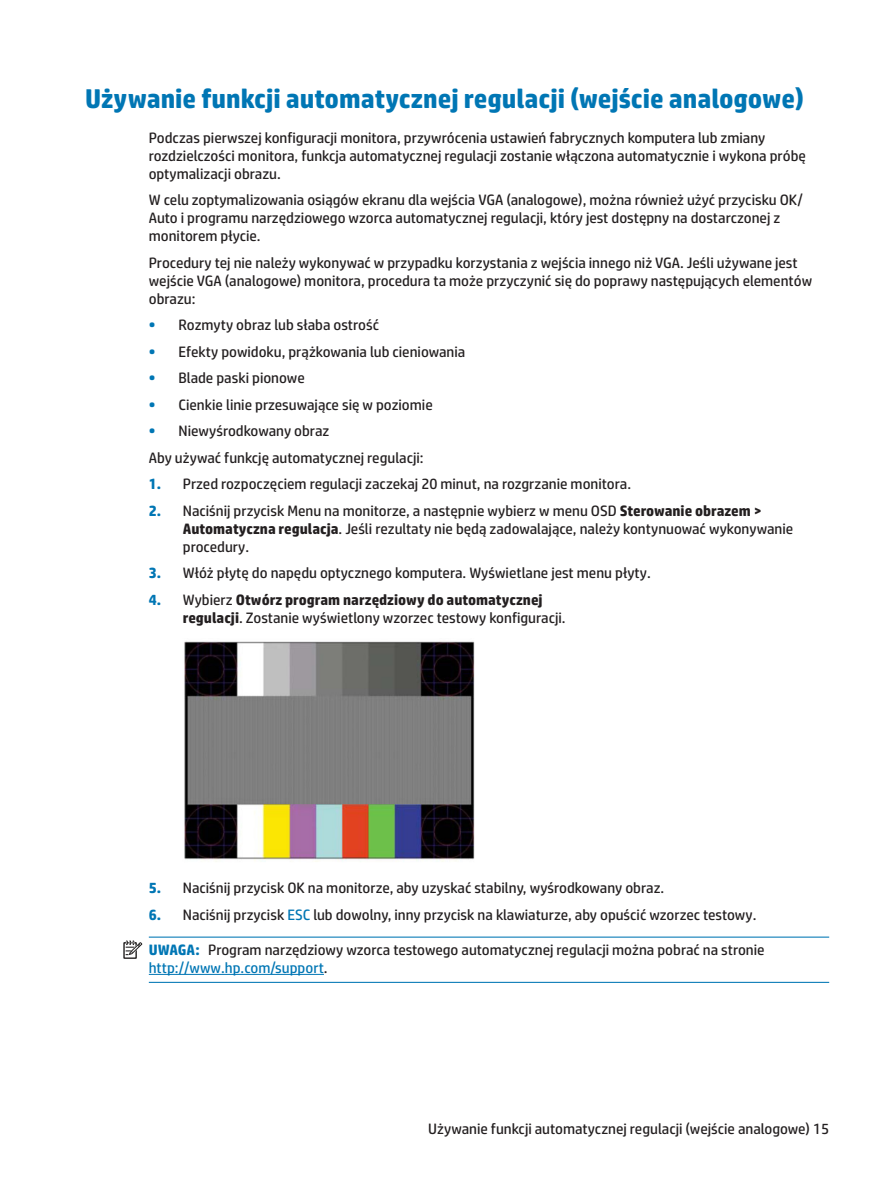
<style>
.page{position:relative;width:893px;height:1188px;background:#fff}
.page>*{position:absolute;margin:0;border:0;box-sizing:border-box;transform-origin:0 0}
.t1{font:700 27px "HP Simplified W02";color:#0076b4}
.Body_1{font:15px/18px "HP Simplified W02";color:#231f20}
.Step_1{font:15px/18px "HP Simplified W02";color:#231f20}
.Note{font:15px/18px "HP Simplified W02";color:#231f20}
.s1{font-weight:700;color:#0076b4}
.s2{font-weight:700}
.s3{color:#0076b4}
</style>
<div class="page">
<hr style="left:149px;top:937px;width:680px;height:1px;background:#0076b4">
<hr style="left:149px;top:974px;width:175px;height:1px;background:#0076b4">
<hr style="left:149px;top:982px;width:680px;height:1px;background:#0076b4">
<img style="left:184px;top:641px;width:291px;height:221px">
<div style="left:123px;top:942px;width:14px;height:17px;border:1px solid #222020"></div>
<svg style="left:125px;top:941px;width:17px;height:16px"></svg>
<h2 class="t1" style="left:85px;top:81px;width:720px">Używanie funkcji automatycznej regulacji (wejście analogowe)</h2>
<p class="Body_1" style="left:149px;top:129px;width:659px">Podczas pierwszej konfiguracji monitora, przywrócenia ustawień fabrycznych komputera lub zmiany rozdzielczości monitora, funkcja automatycznej regulacji zostanie włączona automatycznie i wykona próbę optymalizacji obrazu.</p>
<p class="Body_1" style="left:149px;top:191px;width:656px">W celu zoptymalizowania osiągów ekranu dla wejścia VGA (analogowe), można również użyć przycisku OK/<br>Auto i programu narzędziowego wzorca automatycznej regulacji, który jest dostępny na dostarczonej z monitorem płycie.</p>
<p class="Body_1" style="left:149px;top:254px;width:665px">Procedury tej nie należy wykonywać w przypadku korzystania z wejścia innego niż VGA. Jeśli używane jest wejście VGA (analogowe) monitora, procedura ta może przyczynić się do poprawy następujących elementów obrazu:</p>
<p class="Body_1" style="left:149px;top:316px;width:232px"><span class="s1">•</span> Rozmyty obraz lub słaba ostrość</p>
<p class="Body_1" style="left:149px;top:343px;width:318px"><span class="s1">•</span> Efekty powidoku, prążkowania lub cieniowania</p>
<p class="Body_1" style="left:149px;top:369px;width:157px"><span class="s1">•</span> Blade paski pionowe</p>
<p class="Body_1" style="left:149px;top:396px;width:285px"><span class="s1">•</span> Cienkie linie przesuwające się w poziomie</p>
<p class="Body_1" style="left:149px;top:422px;width:182px"><span class="s1">•</span> Niewyśrodkowany obraz</p>
<p class="Body_1" style="left:149px;top:449px;width:276px">Aby używać funkcję automatycznej regulacji:</p>
<p class="Step_1" style="left:149px;top:475px;width:484px"><span class="s1">1.</span> Przed rozpoczęciem regulacji zaczekaj 20 minut, na rozgrzanie monitora.</p>
<p class="Step_1" style="left:183px;top:502px;width:612px;text-indent:-34px"><span class="s1">2.</span> Naciśnij przycisk Menu na monitorze, a następnie wybierz w menu OSD <span class="s2">Sterowanie obrazem &gt;<br>Automatyczna regulacja</span>. Jeśli rezultaty nie będą zadowalające, należy kontynuować wykonywanie procedury.</p>
<p class="Step_1" style="left:149px;top:564px;width:503px"><span class="s1">3.</span> Włóż płytę do napędu optycznego komputera. Wyświetlane jest menu płyty.</p>
<p class="Step_1" style="left:183px;top:591px;width:384px;text-indent:-34px"><span class="s1">4.</span> Wybierz <span class="s2">Otwórz program narzędziowy do automatycznej regulacji</span>. Zostanie wyświetlony wzorzec testowy konfiguracji.</p>
<p class="Step_1" style="left:149px;top:879px;width:517px"><span class="s1">5.</span> Naciśnij przycisk OK na monitorze, aby uzyskać stabilny, wyśrodkowany obraz.</p>
<p class="Step_1" style="left:149px;top:906px;width:609px"><span class="s1">6.</span> Naciśnij przycisk <span class="s3">ESC</span> lub dowolny, inny przycisk na klawiaturze, aby opuścić wzorzec testowy.</p>
<p class="Note" style="left:149px;top:940px;width:617px"><span class="s1">UWAGA:</span> Program narzędziowy wzorca testowego automatycznej regulacji można pobrać na stronie <span class="s3">http://www.hp.com/support</span>.</p>
<p class="Body_1" style="left:428px;top:1120px;width:402px">Używanie funkcji automatycznej regulacji (wejście analogowe) 15</p>
</div>
